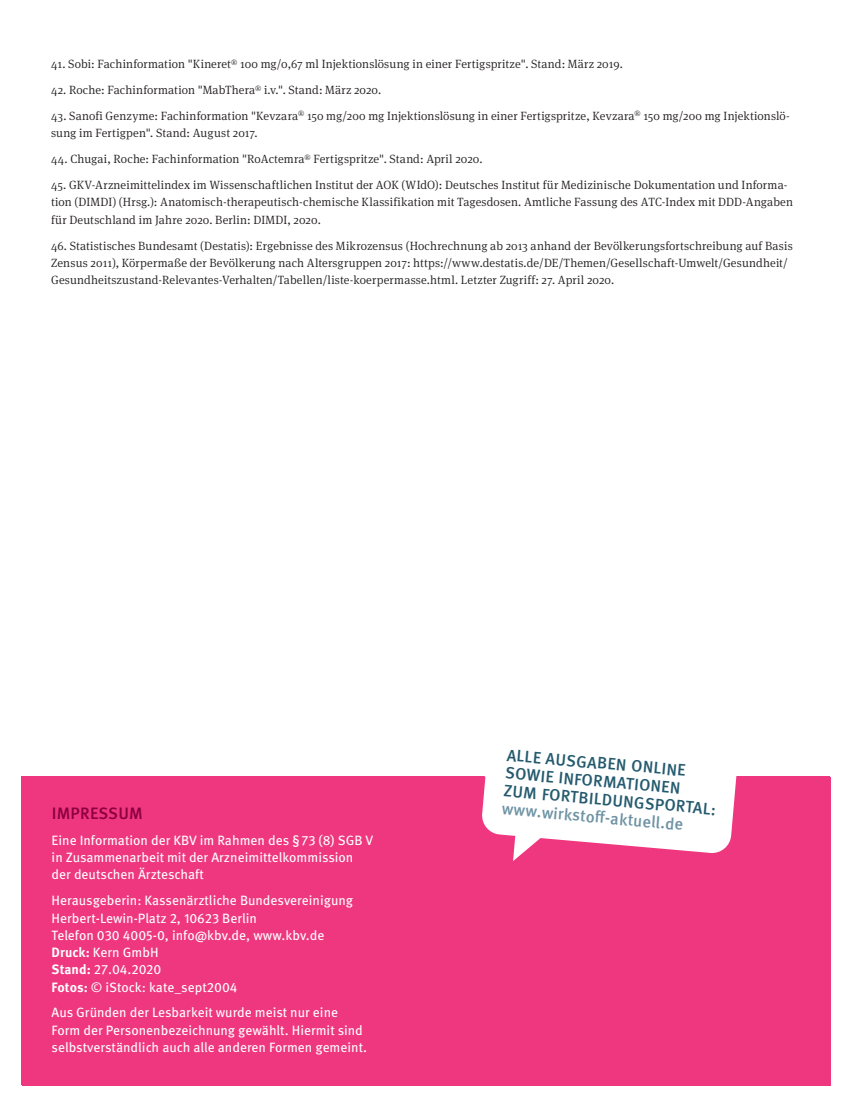
<style>
.page{position:relative;width:851px;height:1106px;background:#fff}
.page>*{position:absolute;margin:0;border:0;box-sizing:border-box;transform-origin:0 0}
.ÜBERSCHRIFT_2_INNEN{font:500 16.5px/18px "Meta Pro";color:#255a6e}
.t1{font:500 16.5px "Meta Pro";color:#6e93a5}
.ÜBERSCHRIFT_2_INNEN-2{font:500 16.5px "Meta Pro";letter-spacing:.015em;color:#8b0040}
.Impressum_Meta_Pro_B{font:13.5px/17.2px "Meta Pro";color:#fff}
.Fließtext_Meta_Serif{font:300 12px/17.2px "Meta Serif OT";letter-spacing:.01em;color:#231f20}
.s1{font-weight:700}
</style>
<div class="page">
<div style="left:22px;top:777px;width:808px;height:308px;background:#ef377f"></div>
<svg style="left:480px;top:776px;width:258px;height:85px"></svg>
<p class="Fließtext_Meta_Serif" style="left:51px;top:55px;width:573px">41. Sobi: Fachinformation "Kineret<sup>®</sup> 100 mg/0,67 ml Injektionslösung in einer Fertigspritze". Stand: März 2019.</p>
<p class="Fließtext_Meta_Serif" style="left:51px;top:81px;width:332px">42. Roche: Fachinformation "MabThera<sup>®</sup> i.v.". Stand: März 2020.</p>
<p class="Fließtext_Meta_Serif" style="left:51px;top:107px;width:740px">43. Sanofi Genzyme: Fachinformation "Kevzara<sup>®</sup> 150 mg/200 mg Injektionslösung in einer Fertigspritze, Kevzara<sup>®</sup> 150 mg/200 mg Injektionslö&shy;sung im Fertigpen". Stand: August 2017.</p>
<p class="Fließtext_Meta_Serif" style="left:51px;top:150px;width:433px">44. Chugai, Roche: Fachinformation "RoActemra<sup>®</sup> Fertigspritze". Stand: April 2020.</p>
<p class="Fließtext_Meta_Serif" style="left:51px;top:176px;width:743px">45. GKV-Arzneimittelindex im Wissenschaftlichen Institut der AOK (WIdO): Deutsches Institut für Medizinische Dokumentation und Informa&shy;tion (DIMDI) (Hrsg.): Anatomisch-therapeutisch-chemische Klassifikation mit Tagesdosen. Amtliche Fassung des ATC-Index mit DDD-Angaben für Deutschland im Jahre 2020. Berlin: DIMDI, 2020.</p>
<p class="Fließtext_Meta_Serif" style="left:51px;top:237px;width:743px">46. Statistisches Bundesamt (Destatis): Ergebnisse des Mikrozensus (Hochrechnung ab 2013 anhand der Bevölkerungsfortschreibung auf Basis<br>Zensus 2011), Körpermaße der Bevölkerung nach Altersgruppen 2017: https://www.destatis.de/DE/Themen/Gesellschaft-Umwelt/Gesundheit/<br>Gesundheitszustand-Relevantes-Verhalten/Tabellen/liste-koerpermasse.html. Letzter Zugriff: 27. April 2020.</p>
<p class="ÜBERSCHRIFT_2_INNEN-2" style="left:52px;top:802px;width:93px">IMPRESSUM</p>
<p class="Impressum_Meta_Pro_B" style="left:52px;top:832px;width:323px">Eine Information der KBV im Rahmen des §73 (8) SGB V</p>
<p class="Impressum_Meta_Pro_B" style="left:52px;top:849px;width:303px">in Zusammenarbeit mit der Arzneimittelkommission</p>
<p class="Impressum_Meta_Pro_B" style="left:52px;top:866px;width:154px">der deutschen Ärzteschaft</p>
<p class="Impressum_Meta_Pro_B" style="left:52px;top:892px;width:303px">Herausgeberin: Kassenärztliche Bundesvereinigung</p>
<p class="Impressum_Meta_Pro_B" style="left:52px;top:909px;width:207px">Herbert-Lewin-Platz 2, 10623 Berlin</p>
<p class="Impressum_Meta_Pro_B" style="left:52px;top:927px;width:274px">Telefon 030 4005-0, info@kbv.de, www.kbv.de</p>
<p class="Impressum_Meta_Pro_B" style="left:52px;top:944px;width:108px"><span class="s1">Druck:</span> Kern GmbH</p>
<p class="Impressum_Meta_Pro_B" style="left:52px;top:961px;width:111px"><span class="s1">Stand:</span> 27.04.2020</p>
<p class="Impressum_Meta_Pro_B" style="left:52px;top:978px;width:187px"><span class="s1">Fotos:</span> © iStock: kate_sept2004</p>
<p class="Impressum_Meta_Pro_B" style="left:52px;top:1004px;width:313px">Aus Gründen der Lesbarkeit wurde meist nur eine<br>Form der Personenbezeichnung gewählt. Hiermit sind</p>
<p class="Impressum_Meta_Pro_B" style="left:52px;top:1039px;width:317px">selbstverständlich auch alle anderen Formen gemeint.</p>
<p class="Impressum_Meta_Pro_B" style="left:93px;top:961px;width:65px">10 2.2019</p>
<p class="ÜBERSCHRIFT_2_INNEN" style="left:507px;top:746px;width:181px;rotate:5deg">ALLE AUSGABEN ONLINE</p>
<p class="ÜBERSCHRIFT_2_INNEN" style="left:506px;top:764px;width:214px;rotate:5deg">SOWIE INFORMATIONEN<br>ZUM FORTBILDUNGSPORTAL:</p>
<p class="t1" style="left:503px;top:798px;width:183px;rotate:5deg">www.wirkstoff -aktuell.de</p>
</div>
